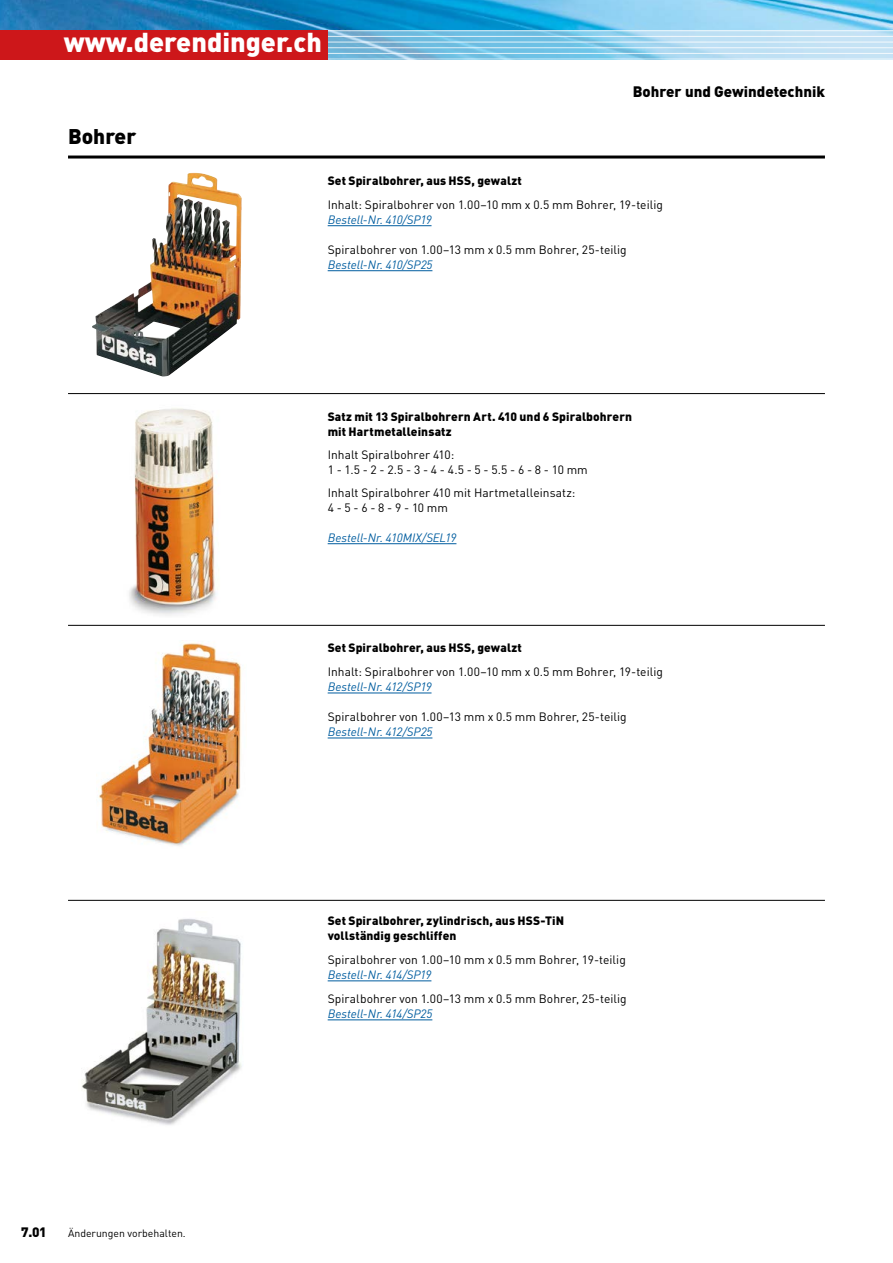
<style>
.page{position:relative;width:893px;height:1263px;background:#fff}
.page>*{position:absolute;margin:0;border:0;box-sizing:border-box;transform-origin:0 0}
.t1{font:900 27px "DINOT";color:#fff}
.t2{font:900 21px "DINOT";color:#000}
.t3{font:900 15px "DINOT";color:#000}
.t4{font:900 13.5px "DINOT";color:#000}
.t5{font:12px/15px "DINOT";letter-spacing:.005em;color:#000}
.t6{font:900 12px/15px "DINOT";letter-spacing:.01em;color:#000}
.t7{font:italic 12px "DINOT";color:#005d9f}
.t8{font:10.5px "DINOT";color:#000}
</style>
<div class="page">
<hr style="left:328px;top:225px;width:103px;height:1px;background:#005d9f">
<hr style="left:328px;top:270px;width:104px;height:1px;background:#005d9f">
<hr style="left:328px;top:543px;width:128px;height:1px;background:#005d9f">
<hr style="left:328px;top:693px;width:103px;height:1px;background:#005d9f">
<hr style="left:328px;top:738px;width:104px;height:1px;background:#005d9f">
<hr style="left:328px;top:980px;width:103px;height:1px;background:#005d9f">
<hr style="left:328px;top:1019px;width:104px;height:1px;background:#005d9f">
<img style="left:0;top:0;width:893px;height:30px">
<svg style="left:327px;top:31px;width:566px;height:28px"></svg>
<hr style="left:0;top:36px;width:893px;height:1px;background:#fff">
<hr style="left:0;top:47px;width:893px;height:1px;background:#fff">
<hr style="left:0;top:42px;width:893px;height:1px;background:#fff">
<hr style="left:0;top:53px;width:893px;height:1px;background:#fff">
<div style="left:0;top:30px;width:327px;height:30px;background:#cd171a"></div>
<hr style="left:68px;top:156px;width:757px;height:3px;background:#000">
<hr style="left:68px;top:393px;width:757px;height:1px;background:#000">
<hr style="left:68px;top:625px;width:757px;height:1px;background:#000">
<hr style="left:68px;top:900px;width:757px;height:1px;background:#000">
<img style="left:92px;top:173px;width:150px;height:204px">
<img style="left:129px;top:408px;width:87px;height:208px">
<img style="left:98px;top:642px;width:144px;height:204px">
<img style="left:81px;top:918px;width:161px;height:207px">
<h1 class="t1" style="left:64px;top:24px;width:260px">www.derendinger.ch</h1>
<h2 class="t2" style="left:68px;top:122px;width:70px">Bohrer</h2>
<p class="t3" style="left:633px;top:81px;width:194px">Bohrer und Gewindetechnik</p>
<p class="t6" style="left:328px;top:173px;width:196px">Set Spiralbohrer, aus HSS, gewalzt</p>
<p class="t5" style="left:328px;top:196px;width:337px">Inhalt: Spiralbohrer von 1.00–10 mm x 0.5 mm Bohrer, 19-teilig</p>
<p class="t7" style="left:328px;top:211px;width:105px">Bestell-Nr. 410/SP19</p>
<p class="t5" style="left:328px;top:241px;width:301px">Spiralbohrer von 1.00–13 mm x 0.5 mm Bohrer, 25-teilig</p>
<p class="t7" style="left:328px;top:256px;width:106px">Bestell-Nr. 410/SP25</p>
<p class="t6" style="left:328px;top:408px;width:306px">Satz mit 13 Spiralbohrern Art. 410 und 6 Spiralbohrern mit Hartmetalleinsatz</p>
<p class="t5" style="left:328px;top:447px;width:262px">Inhalt Spiralbohrer 410:<br>1 - 1.5 - 2 - 2.5 - 3 - 4 - 4.5 - 5 - 5.5 - 6 - 8 - 10 mm</p>
<p class="t5" style="left:328px;top:484px;width:249px">Inhalt Spiralbohrer 410 mit Hartmetalleinsatz:<br>4 - 5 - 6 - 8 - 9 - 10 mm</p>
<p class="t7" style="left:328px;top:529px;width:130px">Bestell-Nr. 410MIX/SEL19</p>
<p class="t6" style="left:328px;top:640px;width:196px">Set Spiralbohrer, aus HSS, gewalzt</p>
<p class="t5" style="left:328px;top:663px;width:337px">Inhalt: Spiralbohrer von 1.00–10 mm x 0.5 mm Bohrer, 19-teilig</p>
<p class="t7" style="left:328px;top:678px;width:105px">Bestell-Nr. 412/SP19</p>
<p class="t5" style="left:328px;top:708px;width:301px">Spiralbohrer von 1.00–13 mm x 0.5 mm Bohrer, 25-teilig</p>
<p class="t7" style="left:328px;top:723px;width:106px">Bestell-Nr. 412/SP25</p>
<p class="t4" style="left:21px;top:1223px;width:27px">7.01</p>
<p class="t8" style="left:68px;top:1226px;width:119px">Änderungen vorbehalten.</p>
<p class="t6" style="left:328px;top:913px;width:238px">Set Spiralbohrer, zylindrisch, aus HSS-TiN vollständig geschliffen</p>
<p class="t5" style="left:328px;top:951px;width:300px">Spiralbohrer von 1.00–10 mm x 0.5 mm Bohrer, 19-teilig</p>
<p class="t7" style="left:328px;top:966px;width:105px">Bestell-Nr. 414/SP19</p>
<p class="t5" style="left:328px;top:990px;width:301px">Spiralbohrer von 1.00–13 mm x 0.5 mm Bohrer, 25-teilig</p>
<p class="t7" style="left:328px;top:1005px;width:106px">Bestell-Nr. 414/SP25</p>
</div>
